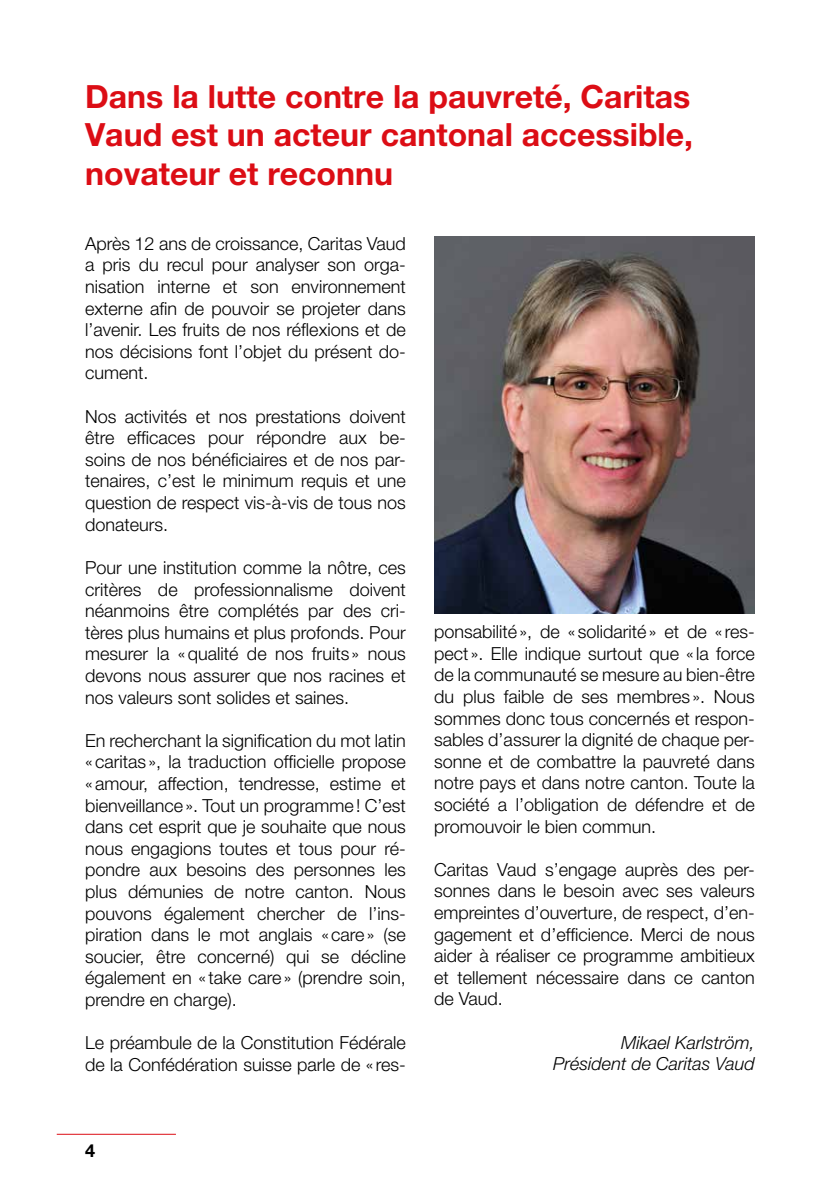
<style>
.page{position:relative;width:840px;height:1191px;background:#fff}
.page>*{position:absolute;margin:0;border:0;box-sizing:border-box;transform-origin:0 0}
.t1{font:700 32px/38.4px "Helvetica Neue LT Pro";color:#dc0d15;text-align:justify}
.t2{font:300 18px/21.6px "Helvetica Neue LT Pro";color:#000;text-align:justify}
.t3{font:italic 300 18px/21.6px "Helvetica Neue LT Pro";color:#000;text-align:right}
.t4{font:700 18px "Helvetica Neue LT Pro";color:#000}
</style>
<div class="page">
<hr style="left:57px;top:1133px;width:119px;height:1px;background:#dc0d15">
<img style="left:434px;top:237px;width:320px;height:377px">
<h1 class="t1" style="left:85px;top:77px;width:609px">Dans la lutte contre la pauvreté, Caritas Vaud est un acteur cantonal accessible, novateur et reconnu</h1>
<p class="t2" style="left:85px;top:232px;width:322px">Après 12 ans de croissance, Caritas Vaud a pris du recul pour analyser son orga&shy;nisation interne et son environnement externe afin de pouvoir se projeter dans l’avenir. Les fruits de nos réflexions et de nos décisions font l’objet du présent do&shy;cument.</p>
<p class="t2" style="left:85px;top:405px;width:322px">Nos activités et nos prestations doivent être efficaces pour répondre aux be&shy;soins de nos bénéficiaires et de nos par&shy;tenaires, c’est le minimum requis et une question de respect vis-à-vis de tous nos donateurs.</p>
<p class="t2" style="left:85px;top:556px;width:322px">Pour une institution comme la nôtre, ces critères de professionnalisme doivent néanmoins être complétés par des cri&shy;tères plus humains et plus profonds. Pour mesurer la «qualité de nos fruits » nous devons nous assurer que nos racines et nos valeurs sont solides et saines.</p>
<p class="t2" style="left:85px;top:729px;width:322px">En recherchant la signification du mot latin «caritas », la traduction officielle propose «amour, affection, tendresse, estime et bienveillance». Tout un programme! C’est dans cet esprit que je souhaite que nous nous engagions toutes et tous pour ré&shy;pondre aux besoins des personnes les plus démunies de notre canton. Nous pouvons également chercher de l’ins&shy;piration dans le mot anglais «care» (se soucier, être concerné) qui se décline également en « take care» (prendre soin, prendre en charge).</p>
<p class="t2" style="left:85px;top:1031px;width:322px">Le préambule de la Constitution Fédérale de la Confédération suisse parle de « res-</p>
<p class="t4" style="left:85px;top:1139px;width:12px">4</p>
<p class="t2" style="left:434px;top:620px;width:322px">ponsabilité», de « solidarité» et de « res&shy;pect ». Elle indique surtout que « la force de la communauté se mesure au bien-être du plus faible de ses membres ». Nous sommes donc tous concernés et respon&shy;sables d’assurer la dignité de chaque per&shy;sonne et de combattre la pauvreté dans notre pays et dans notre canton. Toute la société a l’obligation de défendre et de promouvoir le bien commun.</p>
<p class="t2" style="left:434px;top:858px;width:322px">Caritas Vaud s’engage auprès des per&shy;sonnes dans le besoin avec ses valeurs empreintes d’ouverture, de respect, d’en&shy;gagement et d’efficience. Merci de nous aider à réaliser ce programme ambitieux et tellement nécessaire dans ce canton de Vaud.</p>
<p class="t3" style="left:553px;top:1031px;width:203px">Mikael Karlström,<br>Président de Caritas Vaud</p>
</div>
